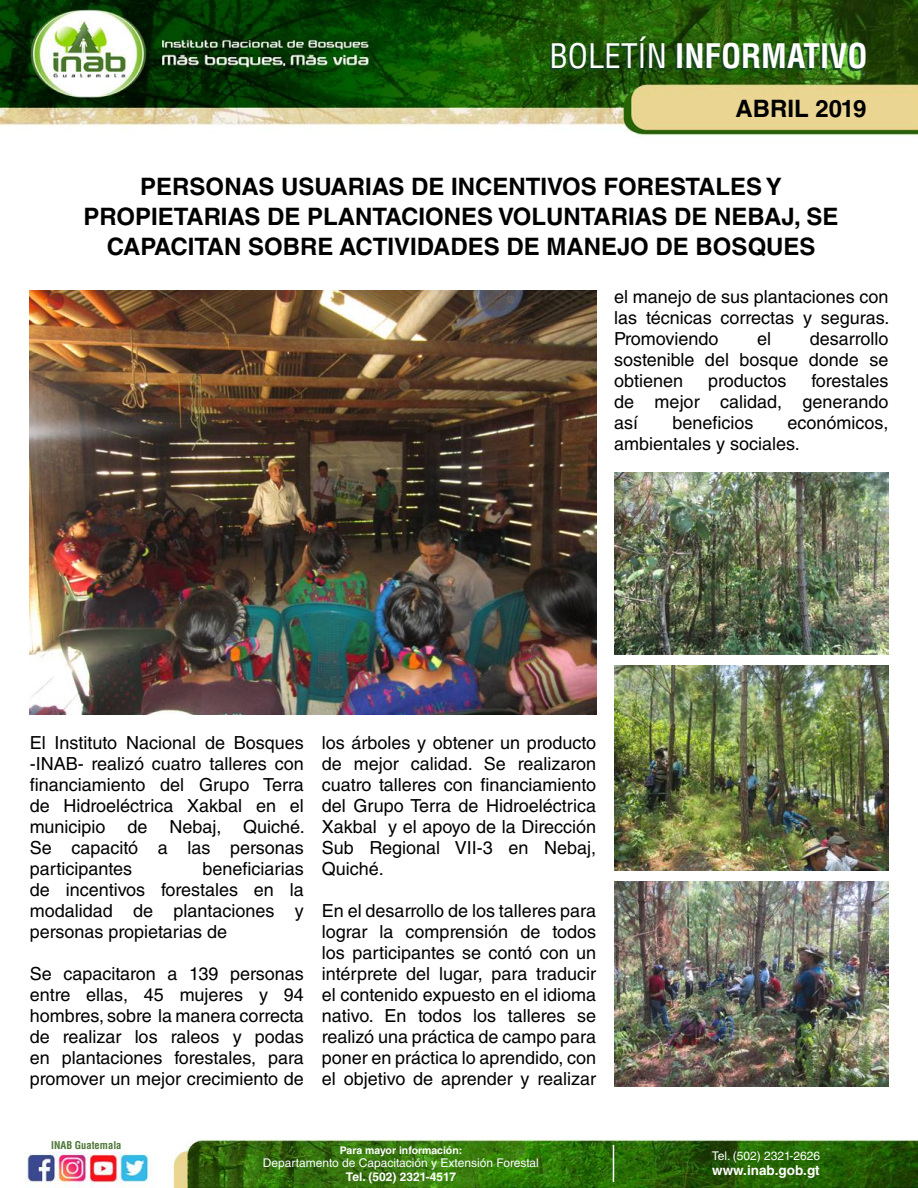
<style>
.page{position:relative;width:918px;height:1188px;background:#fff}
.page>*{position:absolute;margin:0;border:0;box-sizing:border-box;transform-origin:0 0}
.t1{font:700 condensed 33px "Helvetica LT Std";color:#fff}
.t2{font:700 24px/30px "Helvetica LT Std";color:#000;text-align:center}
.t3{font:18px/21px "Helvetica LT Std";color:#000;text-align:justify}
.t4{font:700 13.5px "Helvetica LT Std";color:#fff}
.t5{font:12px "Helvetica LT Std";color:#fff}
.t6{font:700 12px "Helvetica LT Std";color:#fff}
.t7{font:700 10.5px "Helvetica LT Std";color:#fff}
.t8{font:700 condensed 10.5px "Helvetica LT Std";color:#4c7637}
.s1{font-weight:400}
</style>
<div class="page">
<img style="left:0;top:0;width:918px;height:1188px">
<svg style="left:550px;top:39px;width:314px;height:32px;background:#215813"></svg>
<hr style="left:613px;top:1145px;width:1px;height:37px;background:#fff">
<img style="left:614px;top:881px;width:274px;height:206px">
<img style="left:30px;top:290px;width:566px;height:425px">
<img style="left:614px;top:665px;width:274px;height:206px">
<img style="left:614px;top:472px;width:274px;height:183px">
<h1 class="t1" style="left:550px;top:35px;width:320px"><span class="s1">BOLETÍN</span> INFORMATIVO</h1>
<h2 class="t2" style="left:735px;top:93px;width:16px">ABRIL</h2>
<h2 class="t2" style="left:815px;top:93px;width:53px">2019</h2>
<h2 class="t2" style="left:84px;top:171px;width:757px">PERSONAS USUARIAS DE INCENTIVOS FORESTALES Y<br>PROPIETARIAS DE PLANTACIONES VOLUNTARIAS DE NEBAJ, SE<br>CAPACITAN SOBRE ACTIVIDADES DE MANEJO DE BOSQUES</h2>
<p class="t3" style="left:614px;top:286px;width:277px">el manejo de sus plantaciones con las técnicas correctas y seguras.<br>Promoviendo</p>
<p class="t3" style="left:614px;top:328px;width:276px;text-indent:195px">desarrollo sostenible del bosque donde se obtienen</p>
<p class="t3" style="left:757px;top:328px;width:16px">el</p>
<p class="t3" style="left:614px;top:370px;width:276px;text-indent:197px">forestales de mejor calidad, generando así</p>
<p class="t3" style="left:708px;top:370px;width:80px">productos</p>
<p class="t3" style="left:614px;top:412px;width:276px;text-indent:173px">económicos, ambientales y sociales.</p>
<p class="t3" style="left:672px;top:412px;width:83px">beneficios</p>
<p class="t3" style="left:30px;top:732px;width:277px">El Instituto Nacional de Bosques -INAB- realizó cuatro talleres con financiamiento del Grupo Terra de Hidroeléctrica Xakbal en el municipio de Nebaj, Quiché.<br>Se capacitó a las personas participantes</p>
<p class="t3" style="left:30px;top:858px;width:276px;text-indent:173px">beneficiarias de incentivos forestales en la modalidad de plantaciones y personas propietarias de</p>
<p class="t3" style="left:30px;top:963px;width:276px">Se capacitaron a 139 personas entre ellas, 45 mujeres y 94 hombres, sobre la manera correcta de realizar los raleos y podas en plantaciones forestales, para promover un mejor crecimiento de</p>
<p class="t3" style="left:322px;top:732px;width:276px">los árboles y obtener un producto de mejor calidad. Se realizaron cuatro talleres con financiamiento del Grupo Terra de Hidroeléctrica Xakbal y el apoyo de la Dirección Sub Regional VII-3 en Nebaj, Quiché.</p>
<p class="t3" style="left:322px;top:900px;width:276px">En el desarrollo de los talleres para lograr la comprensión de todos los participantes se contó con un intérprete del lugar, para traducir el contenido expuesto en el idioma nativo. En todos los talleres se realizó una práctica de campo para poner en práctica lo aprendido, con el objetivo de aprender y realizar</p>
<p class="t8" style="left:51px;top:1139px;width:72px">INAB Guatemala</p>
<p class="t7" style="left:340px;top:1143px;width:124px">PARA MAYOR INFORMACIÓN:</p>
<p class="t5" style="left:263px;top:1156px;width:278px">Departamento de Capacitación y Extensión Forestal</p>
<p class="t6" style="left:346px;top:1169px;width:112px">TEL. (502) 2321-4517</p>
<p class="t5" style="left:712px;top:1149px;width:110px">Tel. (502) 2321-2626</p>
<p class="t4" style="left:712px;top:1162px;width:109px">WWW.INAB.GOB.GT</p>
</div>
